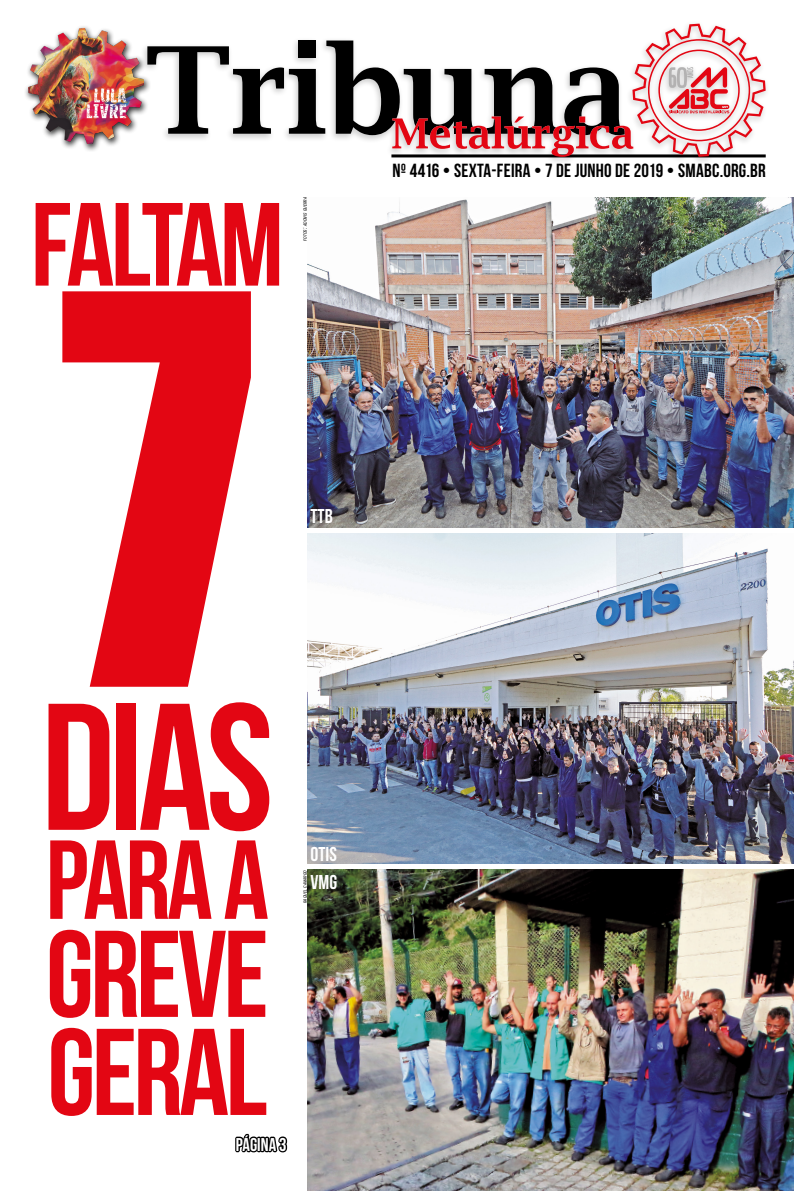
<style>
.page{position:relative;width:794px;height:1191px;background:#fff}
.page>*{position:absolute;margin:0;border:0;box-sizing:border-box;transform-origin:0 0}
.t1{font:500px "Impact";color:#e30613}
.t2{font:180px "Bebas Neue";color:#e30613}
.t3{font:123px/98px "Bebas Neue";letter-spacing:-.03em;color:#e30613}
.t4{font:118px "Bebas Neue";letter-spacing:-.045em;color:#e30613}
.t5{font:112px "Bebas Neue";color:#e30613}
.t6{font:20px/27.2px "Bebas Neue";color:#fff}
.t7{font:19px "Bebas Neue";letter-spacing:.015em;color:#000}
.t8{font:18.5px "Bebas Neue";color:#fff}
.t9{font:italic condensed 4.4px "Swiss 721 BT";letter-spacing:-.01em;color:#000}
.s1{font-size:6.2px}
</style>
<div class="page">
<img style="left:308px;top:870px;width:486px;height:321px">
<img style="left:308px;top:197px;width:486px;height:330px">
<div style="left:140px;top:20px;width:630px;height:145px;background:#000;opacity:.2"></div>
<svg style="left:147px;top:24px;width:618px;height:133px"></svg>
<div style="left:24px;top:25px;width:127px;height:127px;background:#000;opacity:.8"></div>
<img style="left:28px;top:28px;width:116px;height:116px">
<svg style="left:235px;top:1133px;width:53px;height:20px"></svg>
<img style="left:308px;top:533px;width:486px;height:330px">
<h3 class="t4" style="left:31px;top:180px;width:254px">FALTAM</h3>
<h1 class="t1" style="left:59px;top:103px;width:197px">7</h1>
<h2 class="t2" style="left:41px;top:669px;width:234px">DIAS</h2>
<h3 class="t5" style="left:46px;top:818px;width:225px">PARA A</h3>
<h3 class="t3" style="left:46px;top:924px;width:224px">GREVE<br>GERAL</h3>
<p class="t8" style="left:236px;top:1134px;width:52px">PÁGINA 3</p>
<p class="t9" style="left:303px;top:241px;width:45px;rotate:-90deg">fotos<span class="s1">:</span> adonis guerra</p>
<p class="t6" style="left:310px;top:502px;width:24px">TTB</p>
<p class="t6" style="left:310px;top:840px;width:28px">OTIS<br>VMG</p>
<p class="t9" style="left:303px;top:903px;width:35px;rotate:-90deg">raquel camargo</p>
<p class="t7" style="left:392px;top:160px;width:375px">Nº 4416 • SEXTA-FEIRA • 7 DE JUNHO DE 2019 • SMABC.ORG.BR</p>
</div>
